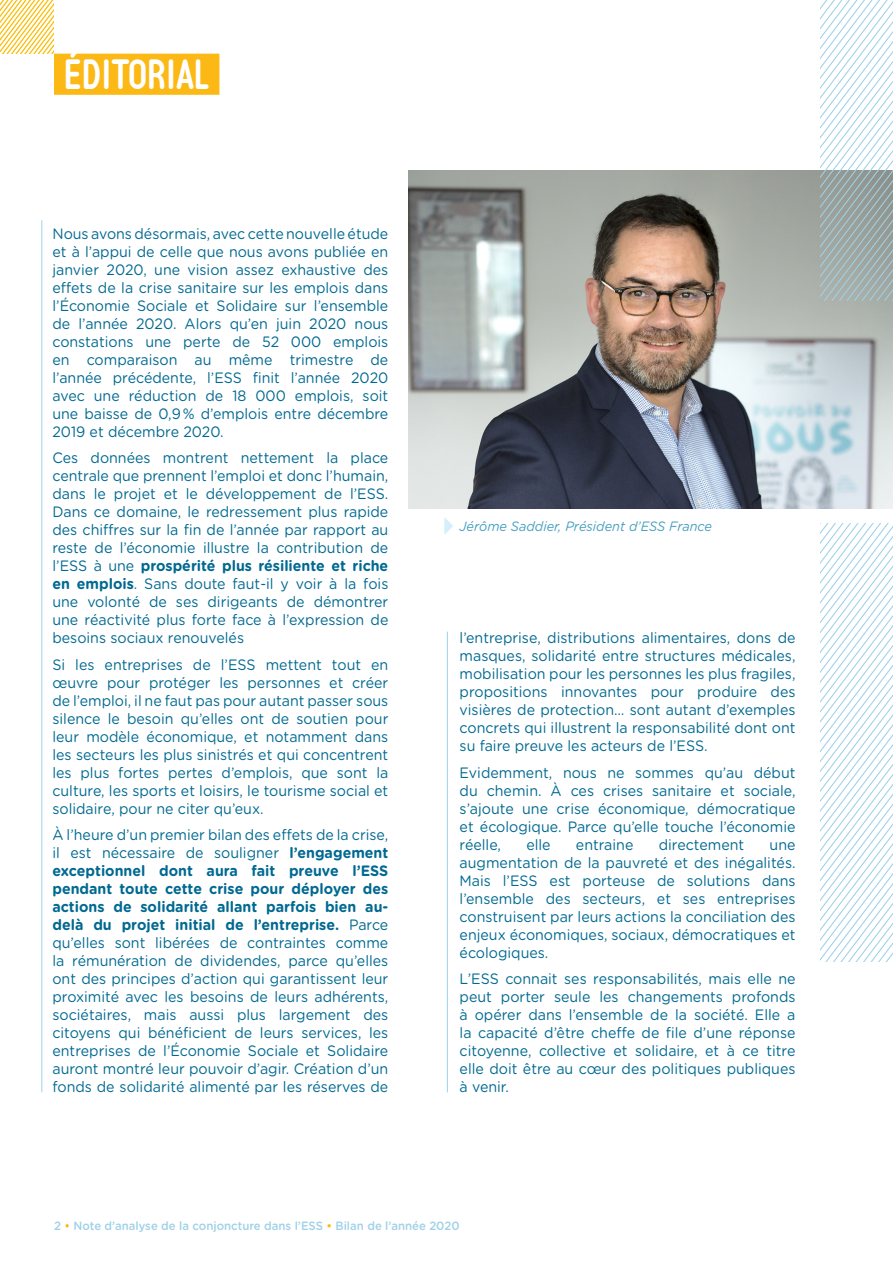
<style>
.page{position:relative;width:893px;height:1263px;background:#fff}
.page>*{position:absolute;margin:0;border:0;box-sizing:border-box;transform-origin:0 0}
.t1{font:700 39px "Typo Quik";color:#fff;scale:.95 1}
.Texte{font:15px/18px "Gotham Rounded";color:#006991;text-align:justify;scale:.95 1}
.t2{font:italic 13.5px "Gotham Rounded";color:#459fbf;scale:.95 1}
.t3{font:500 12px "Gotham Rounded";color:#9fd1e8;scale:.95 1}
.s1{font-weight:700}
.s2{color:#fcb814}
</style>
<div class="page">
<svg style="left:821px;top:523px;width:72px;height:438px"></svg>
<img style="left:408px;top:170px;width:485px;height:339px">
<div style="left:54px;top:54px;width:165px;height:41px;background:#fcb814"></div>
<svg style="left:821px;top:0;width:72px;height:302px"></svg>
<svg style="left:444px;top:517px;width:9px;height:18px"></svg>
<svg style="left:0;top:0;width:53px;height:53px"></svg>
<hr style="left:41px;top:220px;width:1px;height:872px;background:#9fd1e8">
<hr style="left:447px;top:632px;width:1px;height:460px;background:#9fd1e8">
<p class="t1" style="left:64px;top:49px;width:154px">ÉDITORIAL</p>
<p class="Texte" style="left:52px;top:224px;width:355px">Nous avons désormais, avec cette nouvelle étude et à l’appui de celle que nous avons publiée en janvier 2020, une vision assez exhaustive des effets de la crise sanitaire sur les emplois dans l’Économie Sociale et Solidaire sur l’ensemble de l’année 2020. Alors qu’en juin 2020 nous constations une perte de 52 000 emplois en comparaison au même trimestre de l’année précédente, l’ESS finit l’année 2020 avec une réduction de 18 000 emplois, soit une baisse de 0,9 % d’emplois entre décembre 2019 et décembre 2020.</p>
<p class="Texte" style="left:52px;top:448px;width:355px">Ces données montrent nettement la place centrale que prennent l’emploi et donc l’humain, dans le projet et le développement de l’ESS.<br>Dans ce domaine, le redressement plus rapide des chiffres sur la fin de l’année par rapport au reste de l’économie illustre la contribution de l’ESS à une <span class="s1">prospérité plus résiliente et riche en emplois</span>. Sans doute faut-il y voir à la fois une volonté de ses dirigeants de démontrer une réactivité plus forte face à l’expression de besoins sociaux renouvelés</p>
<p class="Texte" style="left:52px;top:655px;width:355px">Si les entreprises de l’ESS mettent tout en œuvre pour protéger les personnes et créer de l’emploi, il ne faut pas pour autant passer sous silence le besoin qu’elles ont de soutien pour leur modèle économique, et notamment dans les secteurs les plus sinistrés et qui concentrent les plus fortes pertes d’emplois, que sont la culture, les sports et loisirs, le tourisme social et solidaire, pour ne citer qu’eux.</p>
<p class="Texte" style="left:52px;top:825px;width:355px">À l’heure d’un premier bilan des effets de la crise, il est nécessaire de souligner <span class="s1">l’engagement exceptionnel dont aura fait preuve l’ESS pendant toute cette crise pour déployer des actions de solidarité allant parfois bien au&shy;delà du projet initial de l’entreprise.</span> Parce qu’elles sont libérées de contraintes comme la rémunération de dividendes, parce qu’elles ont des principes d’action qui garantissent leur proximité avec les besoins de leurs adhérents, sociétaires, mais aussi plus largement des citoyens qui bénéficient de leurs services, les entreprises de l’Économie Sociale et Solidaire auront montré leur pouvoir d’agir. Création d’un fonds de solidarité alimenté par les réserves de</p>
<p class="t2" style="left:460px;top:517px;width:267px">Jérôme Saddier, Président d’ESS France</p>
<p class="Texte" style="left:460px;top:628px;width:355px">l’entreprise, distributions alimentaires, dons de masques, solidarité entre structures médicales, mobilisation pour les personnes les plus fragiles, propositions innovantes pour produire des visières de protection… sont autant d’exemples concrets qui illustrent la responsabilité dont ont su faire preuve les acteurs de l’ESS.</p>
<p class="Texte" style="left:460px;top:763px;width:355px">Evidemment, nous ne sommes qu’au début du chemin. À ces crises sanitaire et sociale, s’ajoute une crise économique, démocratique et écologique. Parce qu’elle touche l’économie réelle,</p>
<p class="Texte" style="left:526px;top:835px;width:27px">elle</p>
<p class="Texte" style="left:576px;top:835px;width:62px">entraine</p>
<p class="Texte" style="left:659px;top:835px;width:92px">directement</p>
<p class="Texte" style="left:460px;top:835px;width:355px;text-indent:310px">une augmentation de la pauvreté et des inégalités.<br>Mais l’ESS est porteuse de solutions dans l’ensemble des secteurs, et ses entreprises construisent par leurs actions la conciliation des enjeux économiques, sociaux, démocratiques et écologiques.</p>
<p class="Texte" style="left:460px;top:969px;width:355px">L’ESS connait ses responsabilités, mais elle ne peut porter seule les changements profonds à opérer dans l’ensemble de la société. Elle a la capacité d’être cheffe de file d’une réponse citoyenne, collective et solidaire, et à ce titre elle doit être au cœur des politiques publiques à venir.</p>
<p class="t3" style="left:54px;top:1217px;width:428px">2 <span class="s2">•</span> Note d’analyse de la conjoncture dans l’ESS <span class="s2">•</span> Bilan de l’année 2020</p>
</div>
